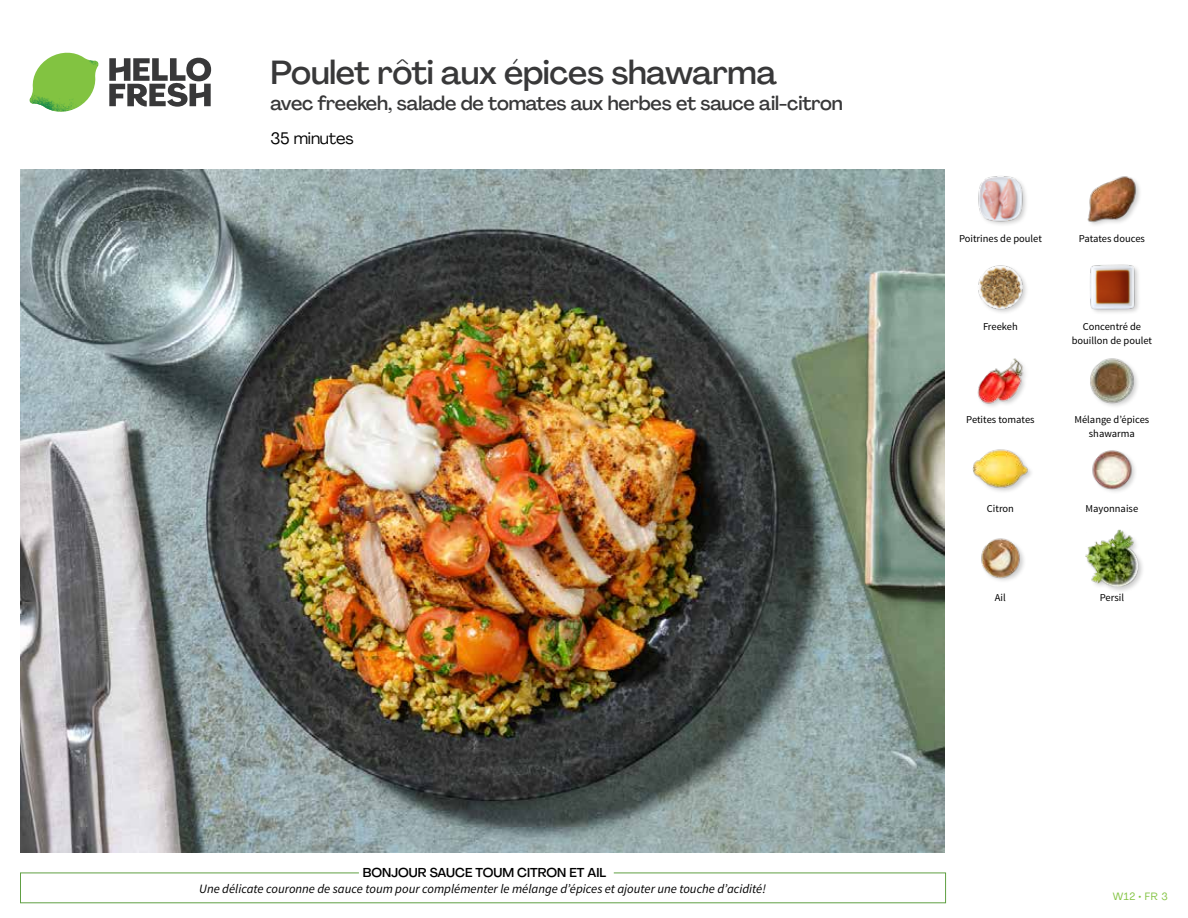
<style>
.page{position:relative;width:1188px;height:918px;background:#fff}
.page>*{position:absolute;margin:0;border:0;box-sizing:border-box;transform-origin:0 0}
.t1{font:500 33px "Agrandir";letter-spacing:-.015em;color:#383839}
.t2{font:500 19.5px "Agrandir";letter-spacing:-.01em;color:#383839}
.t3{font:16.5px "Agrandir";letter-spacing:-.01em;color:#000}
.t4{font:italic 12.75px "Source Sans Pro";color:#000}
.t5{font:500 12.75px "Agrandir";color:#000}
.t6{font:10.5px/13.5px "Source Sans Pro";color:#000;text-align:center}
.t7{font:10.5px "Agrandir";color:#82c341}
</style>
<div class="page">
<svg style="left:109px;top:57px;width:102px;height:50px"></svg>
<svg style="left:34px;top:53px;width:62px;height:40px"></svg>
<img style="left:67px;top:53px;width:32px;height:26px">
<img style="left:33px;top:75px;width:59px;height:11px">
<img style="left:29px;top:79px;width:61px;height:33px">
<img style="left:65px;top:86px;width:27px;height:25px">
<div style="left:20px;top:873px;width:926px;height:30px;border:1px solid #609f43"></div>
<div style="left:359px;top:865px;width:255px;height:15px;background:#fff"></div>
<img style="left:21px;top:170px;width:924px;height:682px">
<div style="left:1084px;top:529px;width:61px;height:65px;background:#000;opacity:.2"></div>
<img style="left:1084px;top:529px;width:57px;height:58px">
<img style="left:981px;top:538px;width:43px;height:43px">
<img style="left:1092px;top:450px;width:43px;height:42px">
<div style="left:972px;top:449px;width:62px;height:45px;background:#000;opacity:.2"></div>
<img style="left:972px;top:449px;width:57px;height:45px">
<img style="left:1090px;top:358px;width:48px;height:48px">
<img style="left:977px;top:358px;width:49px;height:49px">
<img style="left:1090px;top:264px;width:49px;height:49px">
<img style="left:978px;top:265px;width:49px;height:48px">
<img style="left:1087px;top:176px;width:53px;height:49px">
<img style="left:978px;top:176px;width:48px;height:49px">
<h1 class="t1" style="left:271px;top:52px;width:508px">Poulet rôti aux épices shawarma</h1>
<h2 class="t2" style="left:271px;top:91px;width:574px">avec freekeh, salade de tomates aux herbes et sauce ail-citron</h2>
<h3 class="t3" style="left:271px;top:128px;width:85px">35 minutes</h3>
<p class="t5" style="left:363px;top:864px;width:245px">BONJOUR SAUCE TOUM CITRON ET AIL</p>
<p class="t4" style="left:199px;top:881px;width:568px">Une délicate couronne de sauce toum pour complémenter le mélange d’épices et ajouter une touche d’acidité!</p>
<p class="t6" style="left:959px;top:232px;width:84px">Poitrines de poulet</p>
<p class="t6" style="left:1079px;top:232px;width:68px">Patates douces</p>
<p class="t6" style="left:983px;top:320px;width:36px">Freekeh</p>
<p class="t6" style="left:966px;top:413px;width:70px">Petites tomates</p>
<p class="t6" style="left:1072px;top:320px;width:82px">Concentré de bouillon de poulet</p>
<p class="t6" style="left:1074px;top:413px;width:76px">Mélange d’épices shawarma</p>
<p class="t6" style="left:987px;top:502px;width:29px">Citron</p>
<p class="t6" style="left:1086px;top:502px;width:54px">Mayonnaise</p>
<p class="t6" style="left:995px;top:591px;width:12px">Ail</p>
<p class="t6" style="left:1100px;top:591px;width:26px">Persil</p>
<p class="t7" style="left:1113px;top:890px;width:57px">W12 • FR 3</p>
</div>
